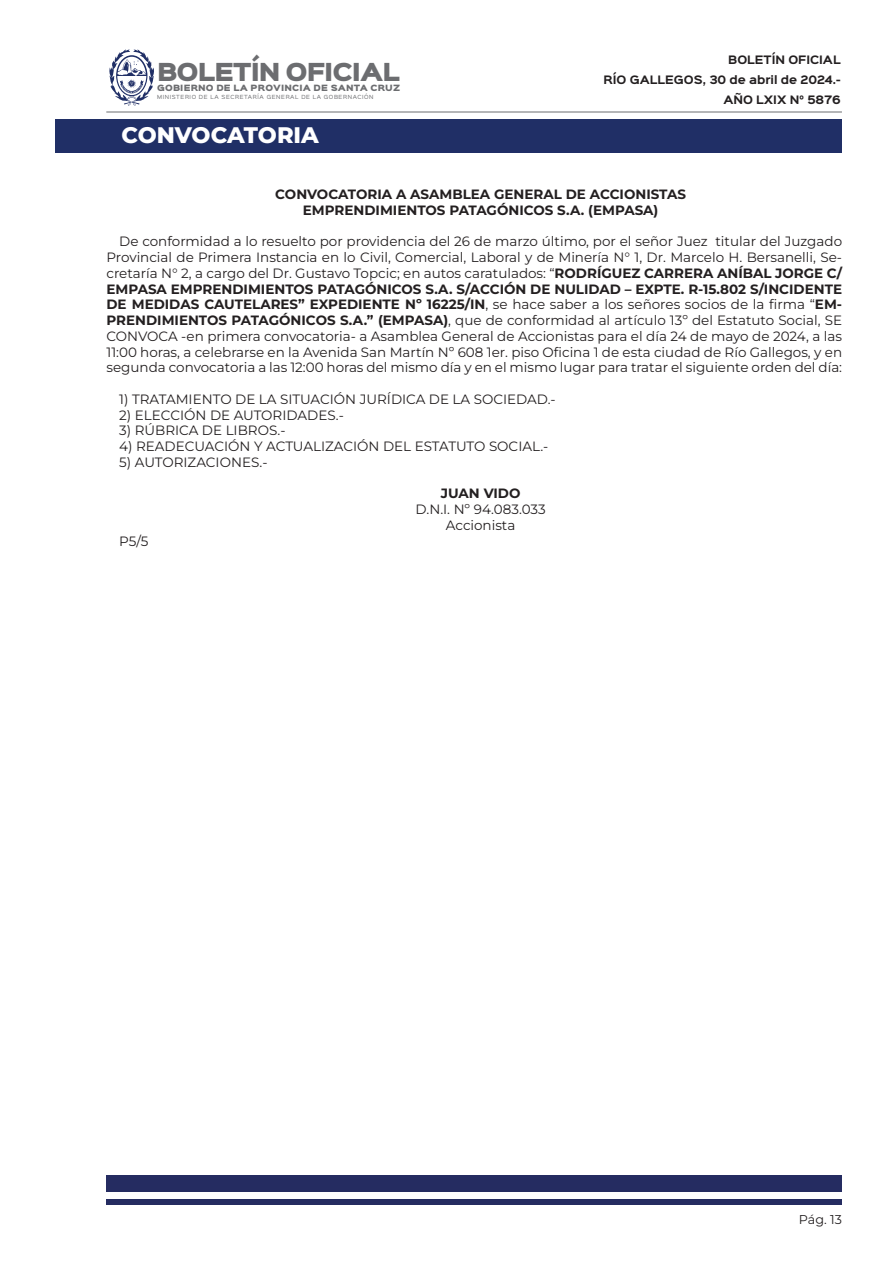
<style>
.page{position:relative;width:893px;height:1263px;background:#fff}
.page>*{position:absolute;margin:0;border:0;box-sizing:border-box;transform-origin:0 0}
.t1{font:800 22.5px "Montserrat";color:#fff}
.t2{font:22.35px "Sinkin Sans 900 X Black";letter-spacing:-.04em;color:#6c6d70}
.t3{font:13.5px/15.8px "Montserrat";color:#231f20;text-align:justify}
.t4{font:700 13.5px "Montserrat";color:#231f20}
.t5{font:12.75px "Montserrat";color:#231f20}
.t6{font:700 10.5px/20px "Sinkin Sans 700";color:#231f20;text-align:right}
.t7{font:7.8px "Sinkin Sans 900 X Black";letter-spacing:.02em;color:#6c6d70}
.t8{font:5.1px "Sinkin Sans 400";letter-spacing:.12em;color:#6c6d70}
.s1{font-weight:700}
</style>
<div class="page">
<svg style="left:109px;top:49px;width:45px;height:57px"></svg>
<hr style="left:106px;top:112px;width:736px;height:1px;background:#6c6d70">
<div style="left:106px;top:1176px;width:736px;height:16px;background:#252c61"></div>
<div style="left:106px;top:1199px;width:736px;height:5px;background:#252c61"></div>
<div style="left:55px;top:119px;width:787px;height:33px;background:#202f66"></div>
<h2 class="t2" style="left:157px;top:61px;width:244px">BOLETÍN OFICIAL</h2>
<p class="t7" style="left:157px;top:84px;width:245px">GOBIERNO DE LA PROVINCIA DE SANTA CRUZ</p>
<p class="t8" style="left:157px;top:93px;width:218px">MINISTERIO DE LA SECRETARÍA GENERAL DE LA GOBERNACIÓN</p>
<p class="t1" style="left:122px;top:120px;width:199px">CONVOCATORIA</p>
<p class="t6" style="left:603px;top:50px;width:239px">BOLETÍN OFICIAL<br>RÍO GALLEGOS, 30 de abril de 2024.-<br>AÑO LXIX N° 5876</p>
<p class="t4" style="left:275px;top:185px;width:412px">CONVOCATORIA A ASAMBLEA GENERAL DE ACCIONISTAS</p>
<p class="t4" style="left:303px;top:200px;width:357px">EMPRENDIMIENTOS PATAGÓNICOS S.A. (EMPASA)</p>
<p class="t3" style="left:106px;top:233px;width:737px;text-indent:13px">De conformidad a lo resuelto por providencia del 26 de marzo último, por el señor Juez titular del Juzgado Provincial de Primera Instancia en lo Civil, Comercial, Laboral y de Minería N° 1, Dr. Marcelo H. Bersanelli, Se&shy;cretaría N° 2, a cargo del Dr. Gustavo Topcic; en autos caratulados: “<span class="s1">RODRÍGUEZ CARRERA ANÍBAL JORGE C/ EMPASA EMPRENDIMIENTOS PATAGÓNICOS S.A. S/ACCIÓN DE NULIDAD – EXPTE. R-15.802 S/INCIDENTE DE MEDIDAS CAUTELARES” EXPEDIENTE Nº 16225/IN</span>, se hace saber a los señores socios de la firma “<span class="s1">EM-PRENDIMIENTOS PATAGÓNICOS S.A.” (EMPASA)</span>, que de conformidad al artículo 13º del Estatuto Social, SE CONVOCA -en primera convocatoria- a Asamblea General de Accionistas para el día 24 de mayo de 2024, a las 11:00 horas, a celebrarse en la Avenida San Martín Nº 608 1er. piso Oficina 1 de esta ciudad de Río Gallegos, y en segunda convocatoria a las 12:00 horas del mismo día y en el mismo lugar para tratar el siguiente orden del día:</p>
<p class="t3" style="left:119px;top:391px;width:438px">1) TRATAMIENTO DE LA SITUACIÓN JURÍDICA DE LA SOCIEDAD.-</p>
<p class="t3" style="left:119px;top:407px;width:226px">2) ELECCIÓN DE AUTORIDADES.-</p>
<p class="t3" style="left:119px;top:422px;width:168px">3) RÚBRICA DE LIBROS.-</p>
<p class="t3" style="left:119px;top:438px;width:431px">4) READECUACIÓN Y ACTUALIZACIÓN DEL ESTATUTO SOCIAL.-</p>
<p class="t3" style="left:119px;top:454px;width:150px">5) AUTORIZACIONES.-</p>
<p class="t4" style="left:441px;top:484px;width:81px">JUAN VIDO</p>
<p class="t3" style="left:416px;top:501px;width:132px">D.N.I. Nº 94.083.033</p>
<p class="t3" style="left:446px;top:517px;width:71px">Accionista</p>
<p class="t3" style="left:119px;top:533px;width:31px">P5/5</p>
<p class="t5" style="left:799px;top:1211px;width:45px">Pág. 13</p>
</div>
